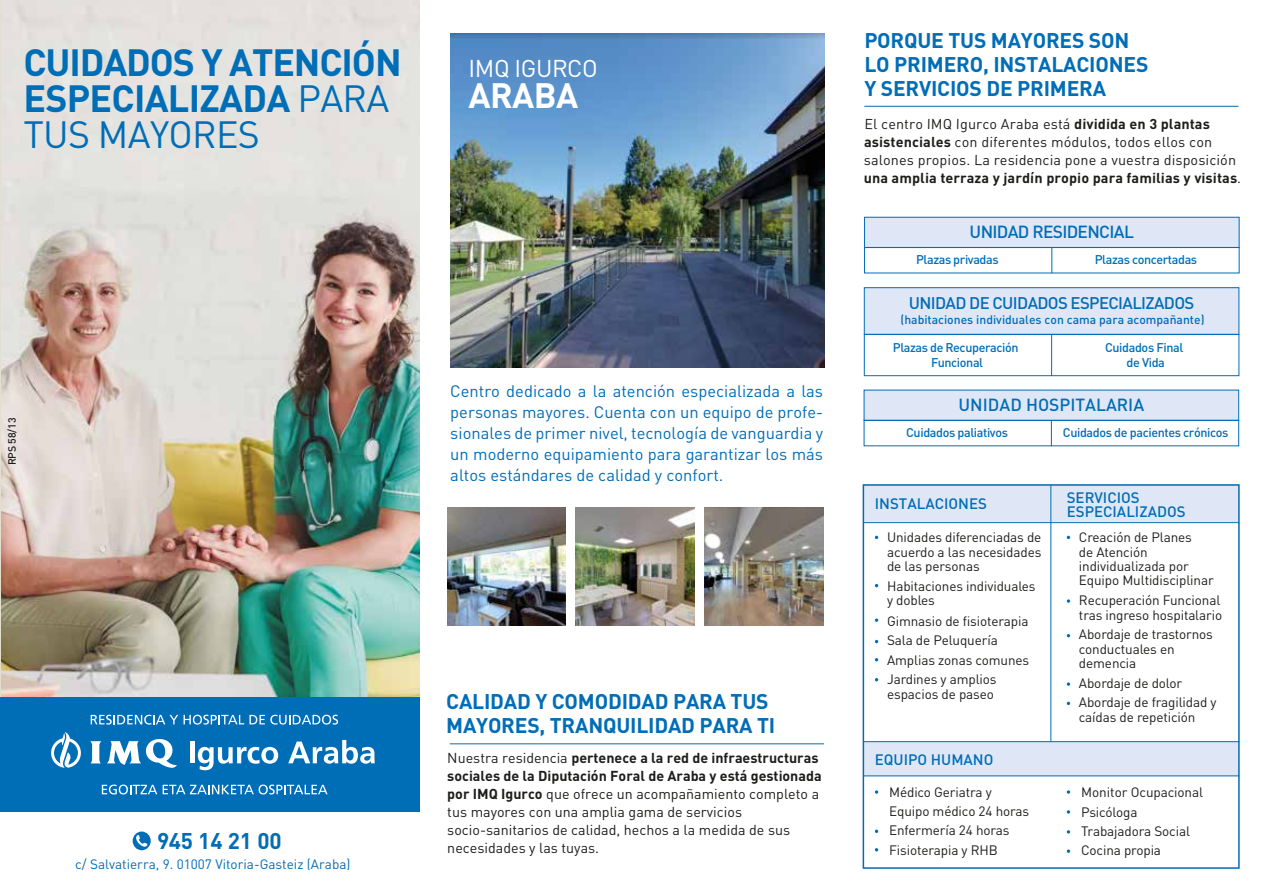
<style>
.page{position:relative;width:1263px;height:893px;background:#fff}
.page>*{position:absolute;margin:0;border:0;box-sizing:border-box;transform-origin:0 0}
.t1{font:700 37.5px/36px "DIN Pro";letter-spacing:-.03em;color:#006db7}
.t2{font:700 34.8px "DIN Pro";letter-spacing:-.02em;color:#fff}
.t3{font:24px "DIN Pro";letter-spacing:-.02em;color:#fff}
.t4{font:700 22.5px "DIN Pro";color:#006db7}
.t5{font:700 21px/24px "DIN Pro";letter-spacing:-.01em;color:#006db7}
.t6{font:500 17.4px "DIN Pro";color:#006db7}
.t7{font:500 17.4px "DIN Pro";letter-spacing:-.04em;color:#006db7}
.t8{font:500 16.65px "DIN Pro";letter-spacing:-.04em;color:#006db7}
.t9{font:16.5px/21px "DIN Pro";color:#006db7;text-align:justify}
.t10{font:500 15px/14.1px "DIN Pro";color:#006db7}
.t11{font:14.25px/18px "DIN Pro";color:#1d1d1b}
.t12{font:13.5px/14.4px "DIN Pro";letter-spacing:-.01em;color:#1d1d1b}
.t13{font:13.5px "DIN Pro";color:#006db7}
.t14{font:500 12.6px/15px "DIN Pro";letter-spacing:-.03em;color:#006db7;text-align:center}
.t15{font:500 12.15px "DIN Pro";color:#006db7}
.t16{font:500 10.5px "DIN Pro";letter-spacing:-.01em;color:#1d1d1b}
.s1{font-weight:400}
.s2{font-weight:700}
</style>
<div class="page">
<img style="left:450px;top:33px;width:375px;height:334px">
<hr style="left:450px;top:743px;width:374px;height:1px;background:#006db7">
<img style="left:704px;top:507px;width:119px;height:119px">
<img style="left:576px;top:507px;width:119px;height:118px">
<img style="left:447px;top:507px;width:119px;height:119px">
<hr style="left:864px;top:106px;width:374px;height:1px;background:#006db7">
<div style="left:863px;top:741px;width:376px;height:35px;background:#dfe7f6"></div>
<div style="left:863px;top:484px;width:376px;height:38px;background:#dfe7f6"></div>
<div style="left:863px;top:484px;width:377px;height:385px;border:2px solid #006db7"></div>
<hr style="left:863px;top:522px;width:376px;height:1px;background:#006db7">
<hr style="left:863px;top:775px;width:376px;height:1px;background:#006db7">
<hr style="left:863px;top:741px;width:376px;height:1px;background:#006db7">
<hr style="left:1050px;top:485px;width:1px;height:257px;background:#006db7">
<svg style="left:875px;top:790px;width:3px;height:4px"></svg>
<svg style="left:1067px;top:790px;width:3px;height:4px"></svg>
<svg style="left:1067px;top:810px;width:3px;height:4px"></svg>
<svg style="left:1067px;top:830px;width:3px;height:4px"></svg>
<svg style="left:1067px;top:849px;width:3px;height:4px"></svg>
<svg style="left:875px;top:618px;width:3px;height:4px"></svg>
<svg style="left:1067px;top:599px;width:3px;height:4px"></svg>
<svg style="left:1067px;top:682px;width:3px;height:4px"></svg>
<div style="left:865px;top:287px;width:373px;height:47px;background:#dfe7f6"></div>
<div style="left:864px;top:334px;width:375px;height:42px;border:1px solid #006db7"></div>
<div style="left:864px;top:287px;width:375px;height:48px;border:1px solid #006db7"></div>
<hr style="left:1051px;top:335px;width:1px;height:41px;background:#006db7">
<div style="left:865px;top:218px;width:374px;height:29px;background:#dfe7f6"></div>
<div style="left:864px;top:217px;width:375px;height:31px;border:1px solid #006db7"></div>
<svg style="left:1051px;top:248px;width:1px;height:25px"></svg>
<div style="left:864px;top:390px;width:374px;height:30px;background:#dfe7f6"></div>
<div style="left:864px;top:390px;width:375px;height:31px;border:1px solid #006db7"></div>
<svg style="left:1051px;top:421px;width:1px;height:25px"></svg>
<img style="left:2px;top:0;width:418px;height:696px">
<div style="left:0;top:697px;width:420px;height:115px;background:#006db7"></div>
<svg style="left:132px;top:831px;width:19px;height:20px"></svg>
<svg style="left:90px;top:741px;width:11px;height:22px"></svg>
<svg style="left:107px;top:739px;width:70px;height:29px"></svg>
<svg style="left:51px;top:732px;width:30px;height:36px"></svg>
<div style="left:190px;top:741px;width:5px;height:22px;background:#fff"></div>
<svg style="left:198px;top:747px;width:80px;height:23px"></svg>
<svg style="left:288px;top:740px;width:87px;height:24px"></svg>
<svg style="left:91px;top:715px;width:87px;height:10px"></svg>
<svg style="left:184px;top:715px;width:154px;height:10px"></svg>
<svg style="left:102px;top:785px;width:55px;height:9px"></svg>
<svg style="left:163px;top:785px;width:165px;height:9px"></svg>
<h1 class="t1" style="left:23px;top:43px;width:380px">CUIDADOS Y ATENCIÓN<br>ESPECIALIZADA <span class="s1">PARA<br>TUS MAYORES</span></h1>
<p class="t16" style="left:5px;top:465px;width:49px;rotate:-90deg">RPS 58/13</p>
<h3 class="t4" style="left:157px;top:825px;width:126px">945 14 21 00</h3>
<p class="t13" style="left:75px;top:854px;width:277px">c/ Salvatierra, 9. 01007 Vitoria-Gasteiz (Araba)</p>
<h3 class="t3" style="left:469px;top:52px;width:131px">IMQ IGURCO</h3>
<h2 class="t2" style="left:469px;top:72px;width:111px">ARABA</h2>
<p class="t9" style="left:450px;top:380px;width:374px">Centro dedicado a la atención especializada a las personas mayores. Cuenta con un equipo de profe&shy;sionales de primer nivel, tecnología de vanguardia y un moderno equipamiento para garantizar los más altos estándares de calidad y confort.</p>
<h3 class="t5" style="left:446px;top:688px;width:331px">CALIDAD Y COMODIDAD PARA TUS<br>MAYORES, TRANQUILIDAD PARA TI</h3>
<p class="t11" style="left:447px;top:748px;width:376px">Nuestra residencia <span class="s2">pertenece a la red de infraestructuras sociales de la Diputación Foral de Araba y está gestionada por IMQ Igurco</span> que ofrece un acompañamiento completo a tus mayores con una amplia gama de servicios socio-sanitarios de calidad, hechos a la medida de sus necesidades y las tuyas.</p>
<h3 class="t5" style="left:864px;top:28px;width:286px">PORQUE TUS MAYORES SON<br>LO PRIMERO, INSTALACIONES<br>Y SERVICIOS DE PRIMERA</h3>
<p class="t11" style="left:865px;top:113px;width:349px;line-height:15.9px;rotate:1deg">El centro IMQ Igurco Araba está <span class="s2">div</span><sup>idida</sup> <sup>en</sup> <sup>3</sup> <sup>plantas </sup><span class="s2">asistenciales</span> con diferentes módulos, todos ellos con</p>
<p class="t11" style="left:864px;top:147px;width:379px;rotate:1deg">salones propios. La residencia pone a vuestra disposición <span class="s2">una amplia terraza y jardín propio para familias </span><sup>y</sup> <sup>visitas</sup>.</p>
<p class="t7" style="left:970px;top:220px;width:166px">UNIDAD RESIDENCIAL</p>
<p class="t14" style="left:916px;top:252px;width:84px">Plazas privadas</p>
<p class="t14" style="left:1095px;top:252px;width:104px">Plazas concertadas</p>
<p class="t8" style="left:909px;top:292px;width:287px">UNIDAD DE CUIDADOS ESPECIALIZADOS</p>
<p class="t15" style="left:900px;top:312px;width:305px">(habitaciones individuales con cama para acompañante)</p>
<p class="t14" style="left:1105px;top:340px;width:80px">Cuidados Final de Vida</p>
<p class="t14" style="left:893px;top:340px;width:127px">Plazas de Recuperación<br>Funcional</p>
<p class="t6" style="left:958px;top:393px;width:187px">UNIDAD HOSPITALARIA</p>
<p class="t14" style="left:906px;top:425px;width:103px">Cuidados paliativos</p>
<p class="t14" style="left:1063px;top:425px;width:167px">Cuidados de pacientes crónicos</p>
<p class="t10" style="left:875px;top:496px;width:114px">INSTALACIONES</p>
<p class="t12" style="left:887px;top:529px;width:156px;text-align:justify">Unidades diferenciadas de acuerdo a las necesidades de las personas</p>
<p class="t12" style="left:887px;top:578px;width:150px">Habitaciones individuales y dobles</p>
<p class="t12" style="left:887px;top:610px;width:144px;line-height:19.5px">Gimnasio de fisioterapia<br>Sala de Peluquería<br>Amplias zonas comunes<br>Jardines y amplios</p>
<p class="t12" style="left:887px;top:686px;width:108px">espacios de paseo</p>
<p class="t10" style="left:875px;top:752px;width:120px">EQUIPO HUMANO</p>
<p class="t12" style="left:889px;top:782px;width:142px;line-height:19.4px">Médico Geriatra y<br>Equipo médico 24 horas<br>Enfermería 24 horas<br>Fisioterapia y RHB</p>
<p class="t10" style="left:1067px;top:490px;width:120px">SERVICIOS<br>ESPECIALIZADOS</p>
<p class="t12" style="left:1079px;top:529px;width:136px">Creación de Planes<br>de Atención individualizada por<br>Equipo Multidisciplinar</p>
<p class="t12" style="left:1079px;top:592px;width:145px">Recuperación Funcional tras ingreso hospitalario</p>
<p class="t12" style="left:1079px;top:626px;width:135px">Abordaje de trastornos conductuales en demencia</p>
<p class="t12" style="left:1079px;top:672px;width:139px;line-height:19.6px">Abordaje de dolor<br>Abordaje de fragilidad y</p>
<p class="t12" style="left:1079px;top:709px;width:118px">caídas de repetición</p>
<p class="t12" style="left:1081px;top:781px;width:123px;line-height:19.5px">Monitor Ocupacional<br>Psicóloga<br>Trabajadora Social<br>Cocina propia</p>
</div>
